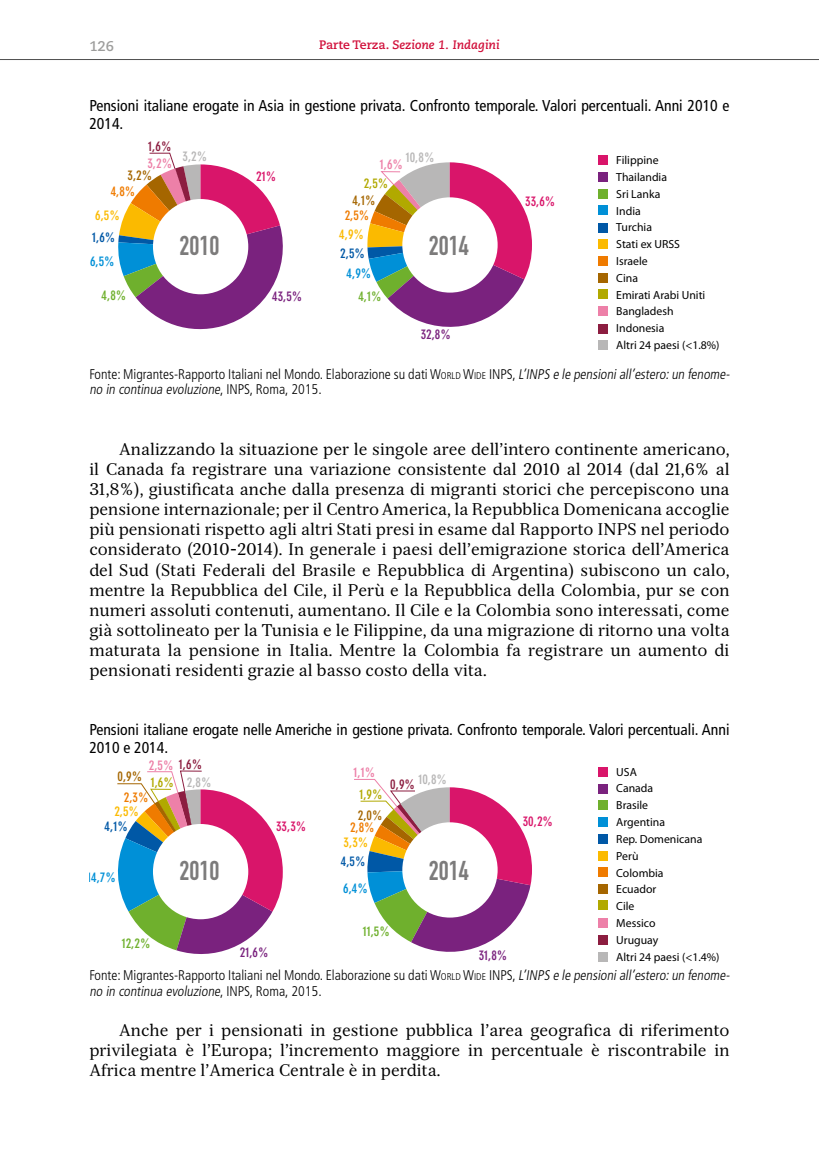
<style>
.page{position:relative;width:819px;height:1166px;background:#fff}
.page>*{position:absolute;margin:0;border:0;box-sizing:border-box;transform-origin:0 0}
.t1{font:26.95px "DIN Engschrift";color:#7c7b7b}
.t2{font:16.62px/20.1px "Serif 12 Beta";color:#000;text-align:justify}
.t3{font:condensed 15.75px/18.4px "Frutiger";color:#000}
.t4{font:300 condensed 14px/15.8px "Frutiger";color:#000}
.t5{font:700 14px "Caecilia LT Std";color:#9d9d9c}
.t6{font:700 condensed 13.47px "DIN Neuzeit Grotesk";color:#ed80a8}
.t7{font:700 condensed 13.47px "DIN Neuzeit Grotesk";color:#7a227e}
.t8{font:700 condensed 13.47px "DIN Neuzeit Grotesk";color:#d9156a}
.t9{font:700 condensed 13.47px "DIN Neuzeit Grotesk";color:#6fb02d}
.t10{font:700 condensed 13.47px "DIN Neuzeit Grotesk";color:#0090d7}
.t11{font:700 condensed 13.47px "DIN Neuzeit Grotesk";color:#0058a6}
.t12{font:700 condensed 13.47px "DIN Neuzeit Grotesk";color:#fbba00}
.t13{font:700 condensed 13.47px "DIN Neuzeit Grotesk";color:#ef7b00}
.t14{font:700 condensed 13.47px "DIN Neuzeit Grotesk";color:#b1a900}
.t15{font:700 condensed 13.47px "DIN Neuzeit Grotesk";color:#a56600}
.t16{font:700 condensed 13.47px "DIN Neuzeit Grotesk";color:#b8b7b7}
.t17{font:700 condensed 13.47px "DIN Neuzeit Grotesk";color:#8c1d40}
.t18{font:italic 700 12.25px "Caecilia LT Std";color:#d10f3a}
.t19{font:11.72px/16.8px "Myriad Pro";color:#000}
.s1{font-style:normal}
.s2{font-style:inherit}
.s3{font-size:9.8px}
.s4{font-style:italic}
.s5{color:#8c1d40}
.s6{color:#b8b7b7}
</style>
<div class="page">
<hr style="left:0;top:59px;width:819px;height:1px;background:#000">
<svg style="left:118px;top:153px;width:165px;height:177px"></svg>
<svg style="left:367px;top:162px;width:165px;height:165px"></svg>
<div style="left:153px;top:199px;width:95px;height:95px;background:#fff;border-radius:50%"></div>
<div style="left:402px;top:197px;width:95px;height:96px;background:#fff;border-radius:50%"></div>
<div style="left:597px;top:155px;width:10px;height:10px;background:#d9156a"></div>
<div style="left:597px;top:172px;width:10px;height:10px;background:#7a227e"></div>
<div style="left:597px;top:189px;width:10px;height:9px;background:#6fb02d"></div>
<div style="left:597px;top:206px;width:10px;height:9px;background:#0090d7"></div>
<div style="left:597px;top:223px;width:10px;height:10px;background:#0058a6"></div>
<div style="left:597px;top:240px;width:10px;height:9px;background:#fbba00"></div>
<div style="left:597px;top:256px;width:10px;height:10px;background:#ef7b00"></div>
<div style="left:597px;top:273px;width:10px;height:9px;background:#a56600"></div>
<div style="left:597px;top:289px;width:10px;height:10px;background:#b1a900"></div>
<div style="left:597px;top:306px;width:10px;height:10px;background:#ed80a8"></div>
<div style="left:597px;top:324px;width:10px;height:9px;background:#8c1d40"></div>
<div style="left:597px;top:340px;width:10px;height:10px;background:#b8b7b7"></div>
<svg style="left:354px;top:779px;width:178px;height:173px"></svg>
<div style="left:402px;top:822px;width:95px;height:95px;background:#fff;border-radius:50%"></div>
<div style="left:597px;top:767px;width:10px;height:9px;background:#d9156a"></div>
<div style="left:597px;top:784px;width:10px;height:9px;background:#7a227e"></div>
<div style="left:597px;top:800px;width:10px;height:10px;background:#6fb02d"></div>
<div style="left:597px;top:817px;width:10px;height:10px;background:#0090d7"></div>
<div style="left:597px;top:834px;width:10px;height:10px;background:#0058a6"></div>
<div style="left:597px;top:851px;width:10px;height:9px;background:#fbba00"></div>
<div style="left:597px;top:867px;width:10px;height:10px;background:#ef7b00"></div>
<div style="left:597px;top:884px;width:10px;height:10px;background:#a56600"></div>
<div style="left:597px;top:900px;width:10px;height:10px;background:#b1a900"></div>
<div style="left:597px;top:918px;width:10px;height:9px;background:#ed80a8"></div>
<div style="left:597px;top:935px;width:10px;height:10px;background:#8c1d40"></div>
<div style="left:597px;top:952px;width:10px;height:9px;background:#b8b7b7"></div>
<svg style="left:117px;top:771px;width:166px;height:183px"></svg>
<div style="left:153px;top:824px;width:95px;height:95px;background:#fff;border-radius:50%"></div>
<p class="t5" style="left:89px;top:38px;width:26px">126</p>
<p class="t18" style="left:319px;top:38px;width:182px"><span class="s1">Parte Terza.</span> Sezione 1. Indagini</p>
<p class="t3" style="left:89px;top:96px;width:641px">Pensioni italiane erogate in Asia in gestione privata. Confronto temporale. Valori percentuali. Anni 2010 e<br>2014.</p>
<p class="t17" style="left:148px;top:139px;width:25px">1,6%</p>
<p class="t6" style="left:147px;top:155px;width:26px">3,2%</p>
<p class="t15" style="left:128px;top:167px;width:26px">3,2%</p>
<p class="t13" style="left:111px;top:183px;width:26px">4,8%</p>
<p class="t12" style="left:95px;top:207px;width:26px">6,5%</p>
<p class="t11" style="left:92px;top:230px;width:25px">1,6%</p>
<p class="t10" style="left:90px;top:253px;width:26px">6,5%</p>
<p class="t16" style="left:182px;top:148px;width:26px">3,2%</p>
<p class="t16" style="left:406px;top:149px;width:30px">10,8%</p>
<p class="t6" style="left:380px;top:156px;width:25px">1,6%</p>
<p class="t8" style="left:256px;top:168px;width:21px">21%</p>
<p class="t14" style="left:364px;top:176px;width:26px">2,5%</p>
<p class="t15" style="left:352px;top:192px;width:25px">4,1%</p>
<p class="t13" style="left:345px;top:208px;width:26px">2,5%</p>
<p class="t12" style="left:339px;top:226px;width:26px">4,9%</p>
<h1 class="t1" style="left:179px;top:229px;width:41px">2010</h1>
<h1 class="t1" style="left:428px;top:229px;width:41px">2014</h1>
<p class="t11" style="left:340px;top:246px;width:26px">2,5%</p>
<p class="t10" style="left:346px;top:266px;width:26px">4,9%</p>
<p class="t9" style="left:102px;top:287px;width:26px">4,8%</p>
<p class="t7" style="left:272px;top:288px;width:32px">43,5%</p>
<p class="t9" style="left:358px;top:288px;width:25px">4,1%</p>
<p class="t7" style="left:421px;top:326px;width:32px">32,8%</p>
<p class="t8" style="left:525px;top:193px;width:32px">33,6%</p>
<p class="t19" style="left:616px;top:152px;width:105px">Filippine<br>Thailandia<br>Sri Lanka<br>India<br>Turchia<br>Stati ex URSS<br>Israele<br>Cina<br>Emirati Arabi Uniti<br>Bangladesh<br>Indonesia<br>Altri 24 paesi (&lt;1.8%)</p>
<p class="t4" style="left:89px;top:366px;width:644px">Fonte: Migrantes-Rapporto Italiani nel Mondo. Elaborazione su dati <span class="s2">W</span><span class="s3">ORLD</span> <span class="s2">W</span><span class="s3">IDE</span> <span class="s2">INPS</span>, <span class="s4">L’INPS e le pensioniall’estero:un fenome&shy;no in continua evoluzione</span>, I N P S, R o m a , 2 0 1 5 .</p>
<p class="t2" style="left:89px;top:439px;width:641px;text-indent:30px">Analizzando la situazione per le singole aree dell’intero continente americano, il Canada fa registrare una variazione consistente dal 2010 al 2014 (dal 21,6% al 31,8%), giustificata anche dalla presenza di migranti storici che percepiscono una pensione internazionale; per il Centro America, la Repubblica Domenicana accoglie più pensionati rispetto agli altri Stati presi in esame dal Rapporto INPS nel periodo considerato (2010-2014). In generale i paesi dell’emigrazione storica dell’America del Sud (Stati Federali del Brasile e Repubblica di Argentina) subiscono un calo, mentre la Repubblica del Cile, il Perù e la Repubblica della Colombia, pur se con numeri assoluti contenuti, aumentano. Il Cile e la Colombia sono interessati, come già sottolineato per la Tunisia e le Filippine, da una migrazione di ritorno una volta maturata la pensione in Italia. Mentre la Colombia fa registrare un aumento di pensionati residenti grazie al basso costo della vita.</p>
<p class="t3" style="left:89px;top:720px;width:641px">Pensioni italiane erogate nelle Americhe in gestione privata. Confronto temporale. Valori percentuali. Anni<br>2010 e 2014.</p>
<p class="t6" style="left:149px;top:757px;width:55px">2,5% <span class="s5">1,6%</span></p>
<p class="t6" style="left:353px;top:764px;width:23px">1,1%</p>
<p class="t15" style="left:117px;top:768px;width:26px">0,9%</p>
<p class="t14" style="left:151px;top:774px;width:62px">1,6% <span class="s6">2,8%</span></p>
<p class="t16" style="left:418px;top:771px;width:30px">10,8%</p>
<p class="t17" style="left:390px;top:776px;width:26px">0,9%</p>
<p class="t14" style="left:359px;top:786px;width:25px">1,9%</p>
<p class="t13" style="left:124px;top:790px;width:26px">2,3%</p>
<p class="t12" style="left:114px;top:803px;width:26px">2,5%</p>
<p class="t11" style="left:105px;top:818px;width:25px">4,1%</p>
<p class="t10" style="left:87px;top:869px;width:30px">14,7%</p>
<p class="t9" style="left:122px;top:935px;width:30px">12,2%</p>
<h1 class="t1" style="left:179px;top:854px;width:41px">2010</h1>
<p class="t15" style="left:358px;top:808px;width:26px">2,0%</p>
<p class="t8" style="left:276px;top:818px;width:32px">33,3%</p>
<p class="t8" style="left:523px;top:813px;width:32px">30,2%</p>
<p class="t13" style="left:350px;top:819px;width:26px">2,8%</p>
<p class="t12" style="left:343px;top:834px;width:26px">3,3%</p>
<p class="t11" style="left:341px;top:854px;width:26px">4,5%</p>
<p class="t10" style="left:343px;top:881px;width:26px">6,4%</p>
<h1 class="t1" style="left:428px;top:854px;width:41px">2014</h1>
<p class="t7" style="left:240px;top:945px;width:30px">21,6%</p>
<p class="t9" style="left:362px;top:924px;width:29px">11,5%</p>
<p class="t7" style="left:478px;top:947px;width:30px">31,8%</p>
<p class="t19" style="left:616px;top:763px;width:105px">USA<br>Canada<br>Brasile<br>Argentina<br>Rep. Domenicana<br>Perù<br>Colombia<br>Ecuador<br>Cile<br>Messico<br>Uruguay<br>Altri 24 paesi (&lt;1.4%)</p>
<p class="t4" style="left:89px;top:967px;width:644px">Fonte: Migrantes-Rapporto Italiani nel Mondo. Elaborazione su dati <span class="s2">W</span><span class="s3">ORLD</span> <span class="s2">W</span><span class="s3">IDE</span> <span class="s2">INPS</span>, <span class="s4">L’INPS e le pensioniall’estero:un fenome&shy;no in continua evoluzione</span>, I N P S, R o m a , 2 0 1 5 .</p>
<p class="t2" style="left:89px;top:1020px;width:641px;text-indent:30px">Anche per i pensionati in gestione pubblica l’area geografica di riferimento privilegiata è l’Europa; l’incremento maggiore in percentuale è riscontrabile in Africa mentre l’America Centrale è in perdita.</p>
</div>
